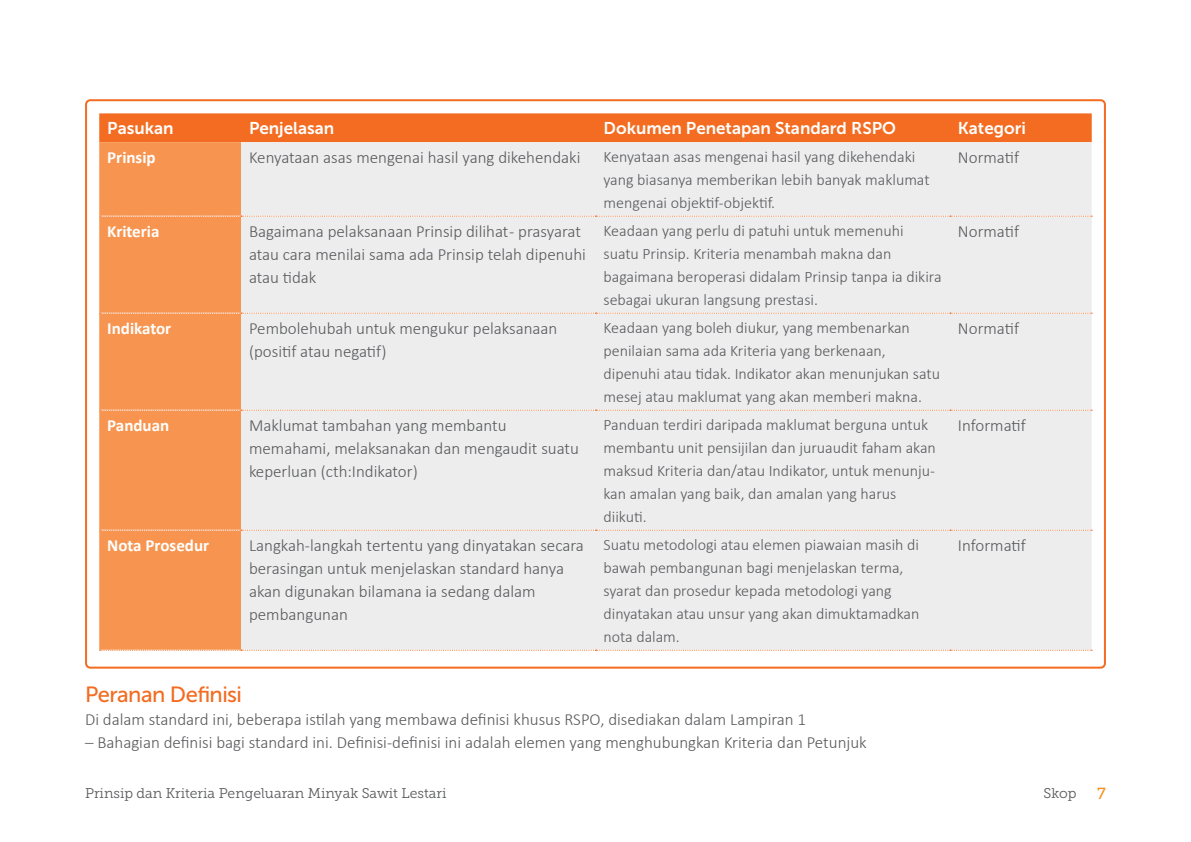
<style>
.page{position:relative;width:1191px;height:842px;background:#fff}
.page>*{position:absolute;margin:0;border:0;box-sizing:border-box;transform-origin:0 0}
.t1{font:22px "Museo Sans 500";letter-spacing:-.025em;color:#f36c21}
.t2{font:300 17px/23px "Calibri";color:#58595b}
.t3{font:17px "Museo Sans 700";color:#fff}
.t4{font:700 17px "Calibri";color:#fff}
.t5{font:300 16px/23px "Calibri";color:#58595b}
.t6{font:16px "Museo Slab 500";color:#f78f1e}
.t7{font:14px "Museo Slab 300";color:#58595b}
</style>
<div class="page">
<div style="left:99px;top:113px;width:992px;height:29px;background:#f36c21"></div>
<div style="left:99px;top:142px;width:142px;height:508px;background:#f79550"></div>
<div style="left:241px;top:142px;width:850px;height:508px;background:#ededee"></div>
<svg style="left:100px;top:216px;width:992px;height:1px"></svg>
<svg style="left:100px;top:313px;width:992px;height:1px"></svg>
<svg style="left:100px;top:410px;width:992px;height:1px"></svg>
<svg style="left:100px;top:530px;width:992px;height:1px"></svg>
<svg style="left:100px;top:650px;width:992px;height:1px"></svg>
<p class="t3" style="left:107px;top:119px;width:68px">Pasukan</p>
<p class="t3" style="left:249px;top:119px;width:87px">Penjelasan</p>
<p class="t3" style="left:603px;top:119px;width:294px">Dokumen Penetapan Standard RSPO</p>
<p class="t3" style="left:958px;top:119px;width:69px">Kategori</p>
<p class="t4" style="left:107px;top:146px;width:50px">Prinsip</p>
<p class="t2" style="left:249px;top:146px;width:333px">Kenyataan asas mengenai hasil yang dikehendaki</p>
<p class="t5" style="left:603px;top:145px;width:327px">Kenyataan asas mengenai hasil yang dikehendaki yang biasanya memberikan lebih banyak maklumat mengenai objektif-objektif.</p>
<p class="t2" style="left:958px;top:146px;width:63px">Normatif</p>
<p class="t4" style="left:107px;top:220px;width:54px">Kriteria</p>
<p class="t2" style="left:249px;top:220px;width:338px">Bagaimana pelaksanaan Prinsip dilihat - prasyarat atau cara menilai sama ada Prinsip telah dipenuhi atau tidak</p>
<p class="t5" style="left:603px;top:219px;width:339px">Keadaan yang perlu di patuhi untuk memenuhi suatu Prinsip. Kriteria menambah makna dan bagaimana beroperasi didalam Prinsip tanpa ia dikira sebagai ukuran langsung prestasi.</p>
<p class="t2" style="left:958px;top:220px;width:63px">Normatif</p>
<p class="t4" style="left:107px;top:317px;width:66px">Indikator</p>
<p class="t2" style="left:249px;top:317px;width:310px">Pembolehubah untuk mengukur pelaksanaan (positif atau negatif)</p>
<p class="t5" style="left:603px;top:316px;width:338px">Keadaan yang boleh diukur, yang membenarkan penilaian sama ada Kriteria yang berkenaan, dipenuhi atau tidak. Indikator akan menunjukan satu mesej atau maklumat yang akan memberi makna.</p>
<p class="t2" style="left:958px;top:317px;width:63px">Normatif</p>
<p class="t4" style="left:107px;top:414px;width:64px">Panduan</p>
<p class="t2" style="left:249px;top:414px;width:331px">Maklumat tambahan yang membantu memahami, melaksanakan dan mengaudit suatu keperluan (cth:Indikator)</p>
<p class="t5" style="left:603px;top:413px;width:334px">Panduan terdiri daripada maklumat berguna untuk membantu unit pensijilan dan juruaudit faham akan maksud Kriteria dan/atau Indikator, untuk menunju&shy;kan amalan yang baik, dan amalan yang harus diikuti.</p>
<p class="t2" style="left:958px;top:414px;width:69px">Informatif</p>
<p class="t4" style="left:107px;top:534px;width:103px">Nota Prosedur</p>
<p class="t2" style="left:249px;top:534px;width:336px">Langkah-langkah tertentu yang dinyatakan secara berasingan untuk menjelaskan standard hanya akan digunakan bilamana ia sedang dalam pembangunan</p>
<p class="t5" style="left:603px;top:533px;width:317px">Suatu metodologi atau elemen piawaian masih di bawah pembangunan bagi menjelaskan terma, syarat dan prosedur kepada metodologi yang dinyatakan atau unsur yang akan dimuktamadkan nota dalam.</p>
<p class="t2" style="left:958px;top:534px;width:69px">Informatif</p>
<h1 class="t1" style="left:85px;top:682px;width:158px">Peranan Definisi</h1>
<p class="t2" style="left:85px;top:708px;width:722px">Di dalam standard ini, beberapa istilah yang membawa definisi khusus RSPO, disediakan dalam Lampiran 1</p>
<p class="t2" style="left:85px;top:731px;width:783px">– Bahagian definisi bagi standard ini. Definisi-definisi ini adalah elemen yang menghubungkan Kriteria dan Petunjuk</p>
<p class="t7" style="left:85px;top:785px;width:363px">Prinsip dan Kriteria Pengeluaran Minyak Sawit Lestari</p>
<p class="t7" style="left:1043px;top:785px;width:34px">Skop</p>
<p class="t6" style="left:1097px;top:784px;width:10px">7</p>
</div>
